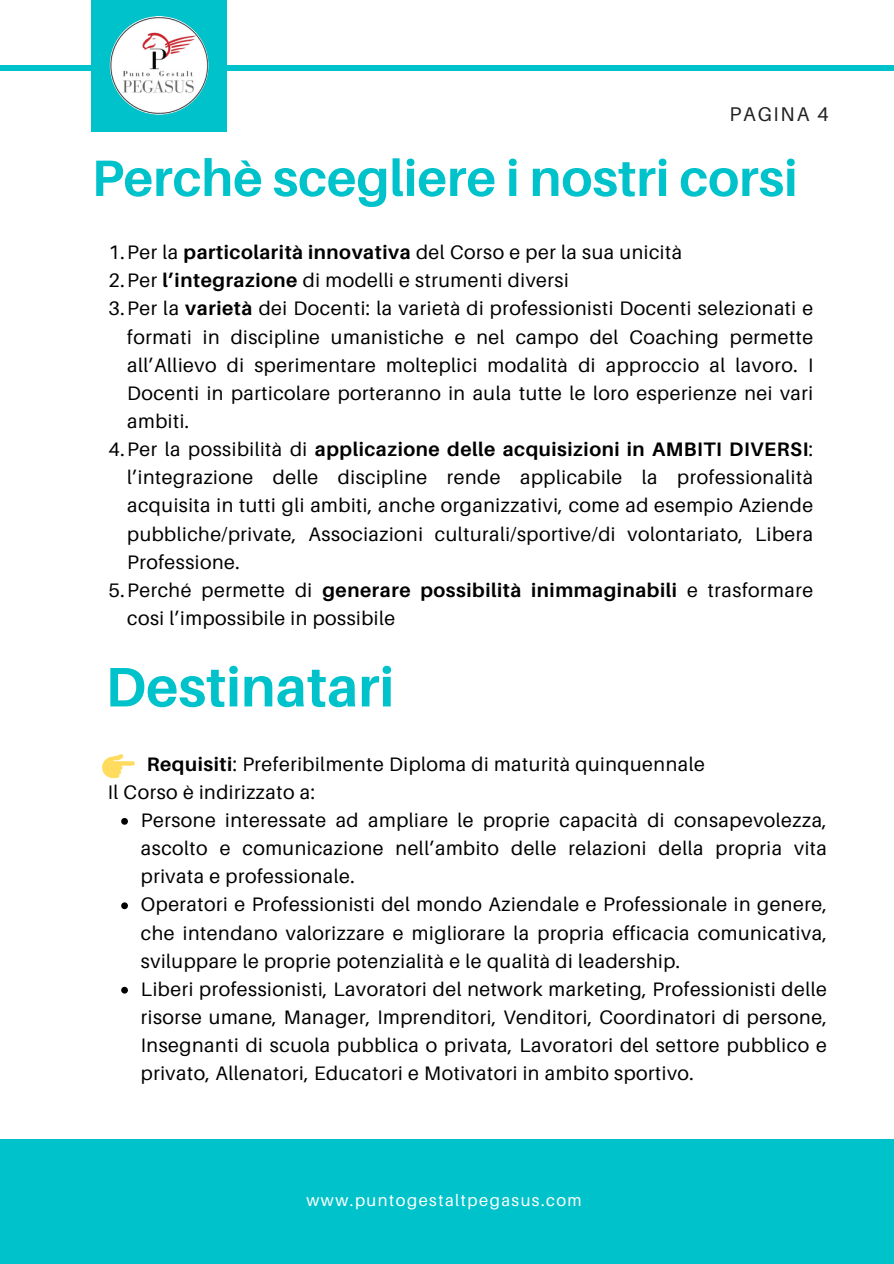
<style>
.page{position:relative;width:894px;height:1264px;background:#fff}
.page>*{position:absolute;margin:0;border:0;box-sizing:border-box;transform-origin:0 0}
.t1{font:700 55.65px "Aileron";color:#00c2cb}
.t2{font:700 51.15px "Aileron";color:#00c2cb}
.t3{font:19.8px "Aileron";letter-spacing:.09em;color:#222}
.t4{font:19.5px/28.2px "Aileron";letter-spacing:.03em;color:#000;text-align:justify}
.t5{font:16.5px "Aileron";letter-spacing:.09em;color:#fff}
.s1{font-weight:700}
</style>
<div class="page">
<div style="left:0;top:65px;width:893px;height:6px;background:#00c2cb"></div>
<div style="left:92px;top:0;width:135px;height:131px;background:#00c2cb"></div>
<div style="left:0;top:1139px;width:893px;height:124px;background:#00c2cb"></div>
<img style="left:110px;top:16px;width:98px;height:99px;border-radius:50%">
<svg style="left:121px;top:818px;width:7px;height:6px"></svg>
<svg style="left:121px;top:902px;width:7px;height:7px"></svg>
<svg style="left:121px;top:986px;width:7px;height:7px"></svg>
<svg style="left:102px;top:754px;width:33px;height:24px"></svg>
<p class="t3" style="left:729px;top:102px;width:101px">PAGINA 4</p>
<p class="t2" style="left:92px;top:146px;width:707px">Perchè scegliere i nostri corsi</p>
<p class="t4" style="left:108px;top:238px;width:575px">1.Per la <span class="s1">particolarità innovativa</span> del Corso e per la sua unicità</p>
<h1 class="t4" style="left:108px;top:266px;width:461px">2.Per <span class="s1">l’integrazione</span> di modelli e strumenti diversi</h1>
<p class="t4" style="left:127px;top:294px;width:687px;text-indent:-19px">3.Per la <span class="s1">varietà</span> dei Docenti: la varietà di professionisti Docenti selezionati e formati in discipline umanistiche e nel campo del Coaching permette all’Allievo di sperimentare molteplici modalità di approccio al lavoro. I Docenti in particolare porteranno in aula tutte le loro esperienze nei vari ambiti.</p>
<p class="t4" style="left:127px;top:435px;width:687px;text-indent:-19px">4.Per la possibilità di <span class="s1">applicazione delle acquisizioni in AMBITI DIVERSI</span>: l’integrazione delle discipline rende applicabile la professionalità acquisita in tutti gli ambiti, anche organizzativi, come ad esempio Aziende pubbliche/private, Associazioni culturali/sportive/di volontariato, Libera Professione.</p>
<p class="t4" style="left:127px;top:575px;width:687px;text-indent:-19px">5.Perché permette di <span class="s1">generare possibilità inimmaginabili</span> e trasformare cosi l’impossibile in possibile</p>
<p class="t1" style="left:105px;top:652px;width:290px">Destinatari</p>
<p class="t4" style="left:108px;top:749px;width:598px;text-indent:39px"><span class="s1">Requisiti</span>: Preferibilmente Diploma di maturità quinquennale<br>Il Corso è indirizzato a:</p>
<h2 class="t4" style="left:141px;top:805px;width:687px">Persone interessate ad ampliare le proprie capacità di consapevolezza, ascolto e comunicazione nell’ambito delle relazioni della propria vita privata e professionale.</h2>
<h1 class="t4" style="left:141px;top:890px;width:687px">Operatori e Professionisti del mondo Aziendale e Professionale in genere, che intendano valorizzare e migliorare la propria efficacia comunicativa, sviluppare le proprie potenzialità e le qualità di leadership.</h1>
<p class="t4" style="left:141px;top:974px;width:687px">Liberi professionisti, Lavoratori del network marketing, Professionisti delle risorse umane, Manager, Imprenditori, Venditori, Coordinatori di persone, Insegnanti di scuola pubblica o privata, Lavoratori del settore pubblico e privato, Allenatori, Educatori e Motivatori in ambito sportivo.</p>
<p class="t5" style="left:306px;top:1190px;width:277px">www.puntogestaltpegasus.com</p>
</div>
